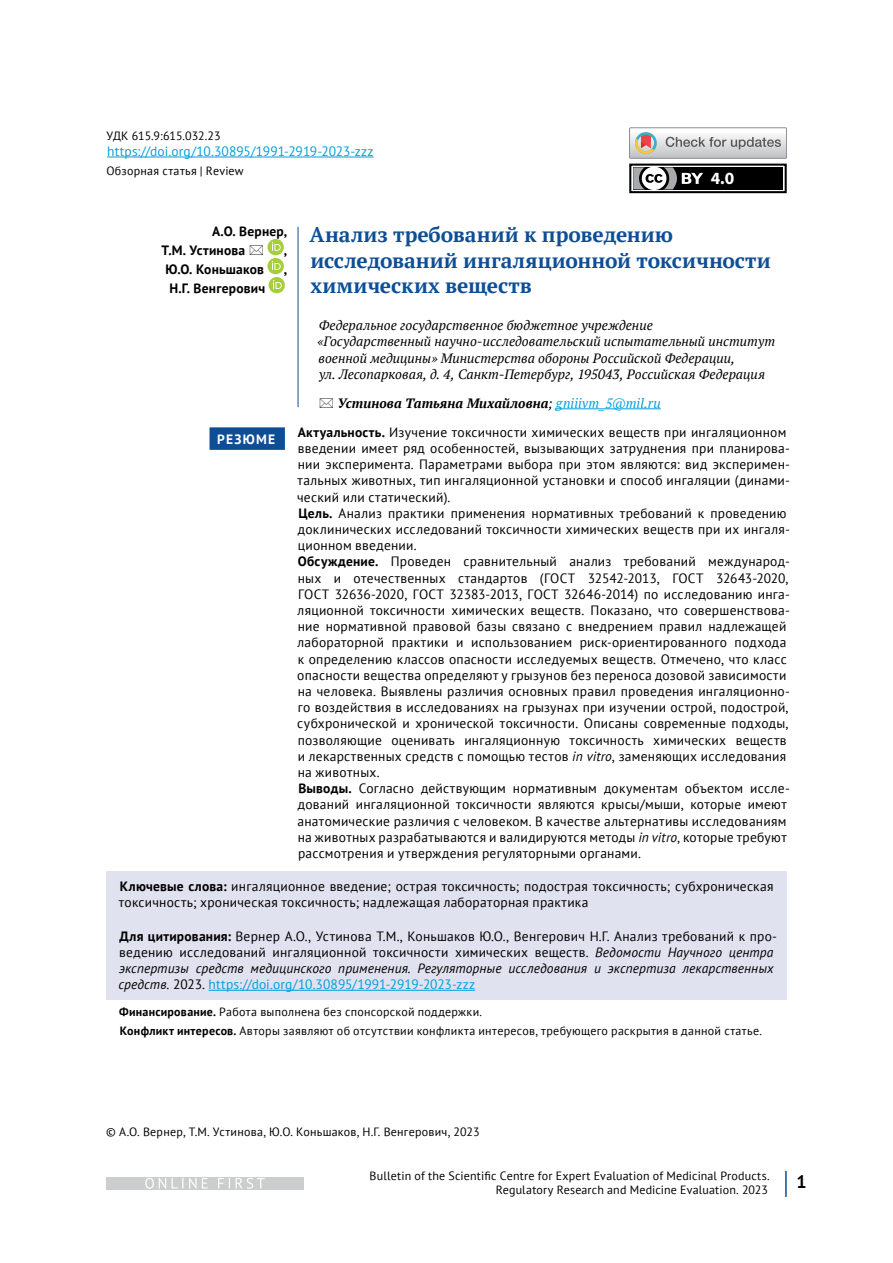
<style>
.page{position:relative;width:893px;height:1263px;background:#fff}
.page>*{position:absolute;margin:0;border:0;box-sizing:border-box;transform-origin:0 0}
.t1{font:700 21px/25.2px "PT Serif";color:#0e4e96}
.t2{font:700 18px "PT Sans";color:#000}
.t3{font:700 17.25px "Myriad Pro";color:#fff}
.Abstracts_RUS{font:13.5px/16.2px "PT Sans";letter-spacing:.015em;color:#000}
.Keywords_RUS{font:13.5px/16.2px "PT Sans";letter-spacing:.015em;color:#000}
.Address{font:italic 13.5px/16.2px "PT Serif";color:#000}
.Author{font:700 13.5px/19px "PT Sans";letter-spacing:.015em;color:#000}
.DOI{font:13.5px "PT Sans";letter-spacing:.005em;color:#009edb}
.Address-2{font:italic 700 13.5px "PT Serif";letter-spacing:.005em;color:#000}
.Abstracts_Zagol{font:700 13.5px "PT Sans";letter-spacing:.09em;color:#fff}
.finanse{font:12px "PT Sans";letter-spacing:.025em;color:#000}
.Kolon_journal{font:12px/14.4px "PT Sans";letter-spacing:.015em;color:#000;text-align:right}
.Copyright{font:12px "PT Sans";letter-spacing:.02em;color:#000}
.article_type{font:12px "PT Sans";letter-spacing:.02em;color:#000}
.article_type-2{font:12px "PT Sans";letter-spacing:-.01em;color:#000}
.s1{font-weight:400}
.s2{font-weight:400;color:#009edb}
.s3{font-weight:700}
.s4{font-style:italic}
.s5{color:#009edb}
</style>
<div class="page">
<hr style="left:785px;top:1171px;width:2px;height:26px;background:#0e4e96">
<div style="left:106px;top:871px;width:681px;height:129px;background:#e1e2ef"></div>
<hr style="left:107px;top:157px;width:266px;height:1px;background:#009edb">
<hr style="left:556px;top:408px;width:105px;height:1px;background:#009edb">
<hr style="left:209px;top:990px;width:266px;height:1px;background:#009edb">
<svg style="left:629px;top:128px;width:157px;height:30px"></svg>
<svg style="left:633px;top:189px;width:150px;height:1px"></svg>
<div style="left:629px;top:164px;width:158px;height:29px;border:2px solid #000"></div>
<div style="left:633px;top:167px;width:150px;height:22px;background:#000"></div>
<svg style="left:633px;top:167px;width:70px;height:22px"></svg>
<div style="left:267px;top:239px;width:17px;height:16px;background:#a5ce3a;border-radius:50%"></div>
<svg style="left:272px;top:242px;width:9px;height:9px"></svg>
<div style="left:267px;top:258px;width:17px;height:16px;background:#a5ce3a;border-radius:50%"></div>
<svg style="left:272px;top:261px;width:9px;height:9px"></svg>
<div style="left:269px;top:277px;width:16px;height:16px;background:#a5ce3a;border-radius:50%"></div>
<svg style="left:273px;top:280px;width:9px;height:9px"></svg>
<div style="left:209px;top:427px;width:76px;height:23px;background:#0e4e96"></div>
<hr style="left:298px;top:227px;width:1px;height:180px;background:#0e4e96">
<div style="left:106px;top:1177px;width:197px;height:12px;background:#cbcdce"></div>
<svg style="left:145px;top:1178px;width:120px;height:11px"></svg>
<p class="article_type-2" style="left:107px;top:128px;width:115px">УДК 615.9:615.032.23</p>
<p class="DOI" style="left:107px;top:143px;width:268px">https://doi.org/10.30895/1991-2919-2023-zzz</p>
<p class="article_type" style="left:106px;top:163px;width:139px">Обзорная статья | Review</p>
<p class="t3" style="left:711px;top:167px;width:25px">4.0</p>
<p class="t1" style="left:310px;top:222px;width:463px">Анализ требований к проведению исследований ингаляционной токсичности химических веществ</p>
<p class="Address" style="left:317px;top:317px;width:460px">Федеральное государственное бюджетное учреждение<br>«Государственный научно-исследовательский испытательный институт военной медицины» Министерства обороны Российской Федерации,<br>ул. Лесопарковая, д. 4, Санкт-Петербург, 195043, Российская Федерация</p>
<p class="Address-2" style="left:337px;top:394px;width:325px">Устинова Татьяна Михайловна<span class="s1">;</span> <span class="s2">gniiivm_5@mil.ru</span></p>
<p class="Abstracts_RUS" style="left:297px;top:424px;width:494px"><span class="s3">Актуальность.</span> Изучение токсичности химических веществ при ингаляционном введении имеет ряд особенностей, вызывающих затруднения при планирова&shy;нии эксперимента. Параметрами выбора при этом являются: вид эксперимен&shy;тальных животных, тип ингаляционной установки и способ ингаляции (динами&shy;ческий или статический).</p>
<p class="Abstracts_RUS" style="left:298px;top:505px;width:494px"><span class="s3">Цель.</span> Анализ практики применения нормативных требований к проведению доклинических исследований токсичности химических веществ при их ингаля&shy;ционном введении.</p>
<p class="Abstracts_RUS" style="left:297px;top:553px;width:494px"><span class="s3">Обсуждение.</span> Проведен сравнительный анализ требований международ&shy;ных и отечественных стандартов (ГОСТ 32542‑2013, ГОСТ 32643-2020, ГОСТ 32636‑2020, ГОСТ 32383-2013, ГОСТ 32646-2014) по исследованию инга&shy;ляционной токсичности химических веществ. Показано, что совершенствова&shy;ние нормативной правовой базы связано с внедрением правил надлежащей лабораторной практики и использованием риск-ориентированного подхода к определению классов опасности исследуемых веществ. Отмечено, что класс опасности вещества определяют у грызунов без переноса дозовой зависимости на человека. Выявлены различия основных правил проведения ингаляционно&shy;го воздействия в исследованиях на грызунах при изучении острой, подострой, субхронической и хронической токсичности. Описаны современные подходы, позволяющие оценивать ингаляционную токсичность химических веществ и лекарственных средств с помощью тестов <span class="s4">in vitro</span>, заменяющих исследования на животных.</p>
<p class="Abstracts_RUS" style="left:297px;top:780px;width:494px"><span class="s3">Выводы.</span> Согласно действующим нормативным документам объектом иссле&shy;дований ингаляционной токсичности являются крысы/мыши, которые имеют анатомические различия с человеком. В качестве альтернативы исследованиям на животных разрабатываются и валидируются методы <span class="s4">in vitrо</span>, которые требуют рассмотрения и утверждения регуляторными органами.</p>
<p class="Keywords_RUS" style="left:119px;top:878px;width:656px"><span class="s3">Ключевые слова:</span> ингаляционное введение; острая токсичность; подострая токсичность; субхроническая токсичность; хроническая токсичность; надлежащая лабораторная практика</p>
<p class="Keywords_RUS" style="left:118px;top:927px;width:660px"><span class="s3">Для цитирования:</span> Вернер А.О., Устинова Т.М., Коньшаков Ю.О., Венгерович Н.Г. Анализ требований к про&shy;ведению исследований ингаляционной токсичности химических веществ. <span class="s4">Ведомости Научного центра экспертизы средств медицинского применения. Регуляторные исследования и экспертиза лекарственных средств</span>. 2023. <span class="s5">https://doi.org/10.30895/1991-2919-2023-zzz</span></p>
<p class="finanse" style="left:119px;top:1004px;width:364px"><span class="s3">Финансирование.</span> Работа выполнена без спонсорской поддержки.</p>
<p class="finanse" style="left:120px;top:1023px;width:644px"><span class="s3">Конфликт интересов.</span> Авторы заявляют об отсутствии конфликта интересов, требующего раскрытия в данной статье.</p>
<p class="Author" style="left:162px;top:222px;width:127px;text-indent:51px">А.О. Вернер,<br>Т.М. Устинова</p>
<p class="Author" style="left:284px;top:241px;width:5px">,</p>
<p class="Author" style="left:165px;top:260px;width:100px">Ю.О. Коньшаков</p>
<p class="Author" style="left:284px;top:260px;width:5px">,</p>
<p class="Author" style="left:169px;top:279px;width:97px">Н.Г. Венгерович</p>
<p class="Abstracts_Zagol" style="left:217px;top:431px;width:60px">РЕЗЮМЕ</p>
<p class="Copyright" style="left:106px;top:1124px;width:375px">© А.О. Вернер, Т.М. Устинова, Ю.О. Коньшаков, Н.Г. Венгерович, 2023</p>
<p class="Kolon_journal" style="left:370px;top:1168px;width:402px">Bulletin of the Scientific Centre for Expert Evaluation of Medicinal Products.<br>Regulatory Research and Medicine Evaluation. 2023</p>
<p class="t2" style="left:796px;top:1170px;width:12px">1</p>
</div>
